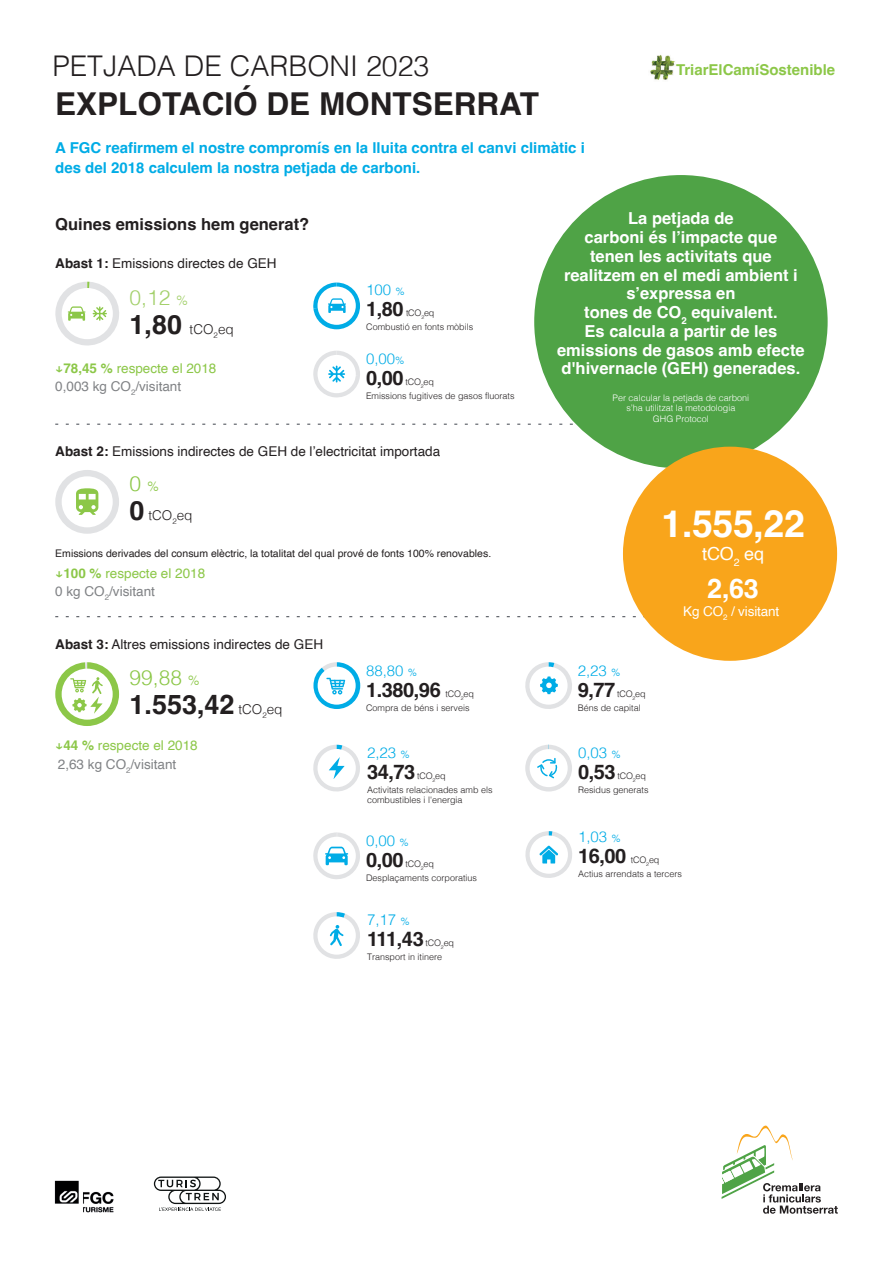
<style>
.page{position:relative;width:893px;height:1263px;background:#fff}
.page>*{position:absolute;margin:0;border:0;box-sizing:border-box;transform-origin:0 0}
.t1{font:700 37.5px "Helvetica";color:#fff}
.t2{font:700 31.5px "Helvetica";color:#231f20}
.t3{font:300 28.5px "Helvetica";color:#231f20}
.t4{font:700 27px "Helvetica";color:#231f20}
.t5{font:700 27px "Helvetica";color:#fff}
.t6{font:300 21px "Helvetica";color:#8cc748}
.t7{font:300 21px "Helvetica";color:#a3d06b}
.t8{font:700 20.1px "Helvetica";letter-spacing:-.025em;color:#231f20}
.t9{font:18px "Helvetica";color:#fff}
.t10{font:700 16.5px/18.8px "Helvetica";color:#fff;text-align:center}
.t11{font:700 16.5px "Helvetica";color:#231f20}
.t12{font:700 15px/19.5px "Helvetica";color:#00ace6}
.t13{font:300 15px "Helvetica";color:#00ace6}
.t14{font:700 15px "Helvetica";color:#8cc748}
.t15{font:13.5px "Helvetica";color:#231f20}
.t16{font:13.5px/18px "Helvetica";color:#808285}
.t17{font:13.5px/18px "Helvetica";color:#8cc748}
.t18{font:300 13.5px "Helvetica";color:#231f20}
.t19{font:13.5px "Helvetica";letter-spacing:-.01em;color:#fff}
.t20{font:10.5px "Helvetica";color:#231f20}
.t21{font:300 9px/13.8px "Helvetica";color:#231f20}
.t22{font:300 9px/10.8px "Helvetica";color:#fff;text-align:center}
.s1{font-weight:700}
.s2{font-size:10.5px}
.s3{font-size:13.5px}
.s4{font-weight:700;font-size:27px}
.s5{font-family:"Montserrat";font-weight:600;color:#8cc748}
.s6{font-weight:700;color:#8cc748}
.s7{color:#8cc748}
.s8{font-family:"Montserrat";font-weight:600}
.s9{color:#808285}
.s10{font-weight:300;font-size:13.5px}
</style>
<div class="page">
<div style="left:55px;top:662px;width:64px;height:64px;background:#8cc748;border-radius:32px"></div>
<svg style="left:55px;top:424px;width:518px;height:1px"></svg>
<svg style="left:55px;top:616px;width:581px;height:1px"></svg>
<div style="left:534px;top:175px;width:294px;height:293px;background:#4fa346;border-radius:50%"></div>
<div style="left:62px;top:669px;width:51px;height:51px;background:#fff;border-radius:50%"></div>
<svg style="left:313px;top:745px;width:47px;height:47px"></svg>
<div style="left:525px;top:745px;width:47px;height:46px;background:#e1e2e4;border-radius:23px"></div>
<div style="left:530px;top:749px;width:38px;height:38px;background:#fff;border-radius:50%"></div>
<svg style="left:537px;top:758px;width:20px;height:20px"></svg>
<svg style="left:313px;top:912px;width:47px;height:47px"></svg>
<svg style="left:525px;top:831px;width:47px;height:47px"></svg>
<div style="left:623px;top:447px;width:214px;height:214px;background:#f9a51b;border-radius:50%"></div>
<div style="left:55px;top:470px;width:64px;height:64px;background:#e1e2e4;border-radius:32px"></div>
<div style="left:62px;top:476px;width:51px;height:51px;background:#fff;border-radius:50%"></div>
<svg style="left:76px;top:488px;width:22px;height:27px"></svg>
<svg style="left:313px;top:283px;width:47px;height:46px"></svg>
<svg style="left:313px;top:351px;width:47px;height:47px"></svg>
<svg style="left:55px;top:282px;width:64px;height:64px"></svg>
<svg style="left:313px;top:662px;width:47px;height:47px"></svg>
<svg style="left:70px;top:662px;width:33px;height:51px"></svg>
<svg style="left:313px;top:832px;width:47px;height:47px"></svg>
<svg style="left:525px;top:662px;width:47px;height:47px"></svg>
<svg style="left:722px;top:1125px;width:116px;height:89px"></svg>
<svg style="left:154px;top:1176px;width:72px;height:35px"></svg>
<img style="left:54px;top:1180px;width:60px;height:33px">
<img style="left:650px;top:55px;width:25px;height:25px">
<h3 class="t3" style="left:52px;top:42px;width:378px">PETJADA DE CARBONI 2023</h3>
<h2 class="t2" style="left:55px;top:85px;width:485px">EXPLOTACIÓ DE MONTSERRAT</h2>
<h3 class="t12" style="left:55px;top:140px;width:531px">A FGC reafirmem el nostre compromís en la lluita contra el canvi climàtic i des del 2018 calculem la nostra petjada de carboni.</h3>
<h3 class="t14" style="left:676px;top:61px;width:161px">TriarElCamíSostenible</h3>
<h3 class="t11" style="left:55px;top:214px;width:255px">Quines emissions hem generat?</h3>
<h3 class="t10" style="left:557px;top:211px;width:249px">La petjada de<br>carboni és l’impacte que<br>tenen les activitats que realitzem en el medi ambient i s’expressa en<br>tones de CO<sub>2</sub> equivalent.<br>Es calcula a partir de les emissions de gasos amb efecte d'hivernacle (GEH) generades.</h3>
<p class="t22" style="left:613px;top:391px;width:138px">Per calcular la petjada de carboni s’ha utilitzat la metodologia<br>GHG Protocol</p>
<h3 class="t15" style="left:55px;top:253px;width:223px"><span class="s1">Abast 1:</span> Emissions directes de GEH</h3>
<h3 class="t13" style="left:366px;top:277px;width:40px">100 <span class="s2">%</span></h3>
<h3 class="t8" style="left:366px;top:297px;width:39px">1,80</h3>
<h3 class="t7" style="left:130px;top:280px;width:60px">0,12 <span class="s3">%</span></h3>
<h3 class="t18" style="left:130px;top:318px;width:106px"><span class="s4">1,80</span> tCO<sub>2</sub>eq</h3>
<p class="t21" style="left:366px;top:306px;width:109px;text-align:center">tCO<sub>2</sub>eq<br>Combustió en fonts mòbils</p>
<h3 class="t13" style="left:366px;top:345px;width:40px">0,00<span class="s2">%</span></h3>
<h3 class="t8" style="left:366px;top:365px;width:39px">0,00</h3>
<h3 class="t16" style="left:55px;top:359px;width:163px"><span class="s5">↓</span><span class="s6">78,45 %</span> <span class="s7">respecte el 2018<br></span>0,003 kg CO<sub>2</sub>/visitant</h3>
<p class="t21" style="left:366px;top:374px;width:150px;text-indent:39px">tCO<sub>2</sub>eq<br>Emissions fugitives de gasos fluorats</p>
<h3 class="t15" style="left:55px;top:441px;width:386px"><span class="s1">Abast 2:</span> Emissions indirectes de GEH de l’electricitat importada</h3>
<h3 class="t6" style="left:130px;top:466px;width:31px">0 <span class="s3">%</span></h3>
<h3 class="t18" style="left:130px;top:503px;width:64px"><span class="s4">0</span> tCO<sub>2</sub>eq</h3>
<p class="t20" style="left:55px;top:545px;width:437px">Emissions derivades del consum elèctric, la totalitat del qual prové de fonts 100% renovables.</p>
<h3 class="t17" style="left:55px;top:564px;width:151px"><span class="s8">↓</span><span class="s1">100 %</span> respecte el 2018<br><span class="s9">0 kg CO</span><sub>2</sub><span class="s9">/visitant</span></h3>
<h3 class="t15" style="left:55px;top:633px;width:269px"><span class="s1">Abast 3:</span> Altres emissions indirectes de GEH</h3>
<h3 class="t6" style="left:130px;top:660px;width:72px">99,88 <span class="s3">%</span></h3>
<h3 class="t4" style="left:130px;top:688px;width:154px">1.553,42 <span class="s10">tCO</span><sub>2</sub><span class="s10">eq</span></h3>
<h3 class="t17" style="left:55px;top:737px;width:144px"><span class="s8">↓</span><span class="s1">44 %</span> respecte el 2018</h3>
<h3 class="t16" style="left:58px;top:755px;width:120px">2,63 kg CO<sub>2</sub>/visitant</h3>
<h3 class="t13" style="left:366px;top:657px;width:53px">88,80 <span class="s2">%</span></h3>
<h3 class="t8" style="left:366px;top:677px;width:76px">1.380,96</h3>
<p class="t21" style="left:366px;top:686px;width:109px;text-indent:79px">tCO<sub>2</sub>eq<br>Compra de béns i serveis</p>
<h3 class="t13" style="left:367px;top:739px;width:44px">2,23 <span class="s2">%</span></h3>
<h3 class="t8" style="left:367px;top:759px;width:50px">34,73</h3>
<p class="t21" style="left:367px;top:768px;width:127px;text-align:center">tCO<sub>2</sub>eq<br>Activitats relacionades amb els</p>
<p class="t21" style="left:367px;top:792px;width:97px">combustibles i l'energia</p>
<h3 class="t13" style="left:366px;top:827px;width:44px">0,00 <span class="s2">%</span></h3>
<h3 class="t8" style="left:366px;top:847px;width:39px">0,00</h3>
<p class="t21" style="left:366px;top:856px;width:113px;text-align:center">tCO<sub>2</sub>eq<br>Desplaçaments corporatius</p>
<h3 class="t13" style="left:367px;top:907px;width:44px">7,17 <span class="s2">%</span></h3>
<h3 class="t8" style="left:367px;top:927px;width:58px">111,43</h3>
<p class="t21" style="left:367px;top:936px;width:88px;text-indent:59px">tCO<sub>2</sub>eq<br>Transport in itinere</p>
<h1 class="t1" style="left:661px;top:501px;width:145px">1.555,22</h1>
<h3 class="t9" style="left:702px;top:539px;width:63px">tCO<sub>2</sub> eq</h3>
<h3 class="t5" style="left:707px;top:572px;width:53px">2,63</h3>
<h3 class="t19" style="left:683px;top:600px;width:98px">Kg CO<sub>2</sub> / visitant</h3>
<h3 class="t13" style="left:578px;top:658px;width:44px">2,23 <span class="s2">%</span></h3>
<h3 class="t8" style="left:578px;top:678px;width:39px">9,77</h3>
<p class="t21" style="left:578px;top:686px;width:69px;text-indent:39px">tCO<sub>2</sub>eq<br>Béns de capital</p>
<h3 class="t13" style="left:578px;top:740px;width:44px">0,03 <span class="s2">%</span></h3>
<h3 class="t8" style="left:578px;top:760px;width:39px">0,53</h3>
<p class="t21" style="left:578px;top:769px;width:72px;text-indent:39px">tCO<sub>2</sub>eq<br>Residus generats</p>
<h3 class="t13" style="left:578px;top:823px;width:44px">1,03 <span class="s2">%</span></h3>
<h3 class="t8" style="left:578px;top:843px;width:50px">16,00</h3>
<p class="t21" style="left:578px;top:852px;width:106px;text-indent:53px">tCO<sub>2</sub>eq<br>Actius arrendats a tercers</p>
</div>
